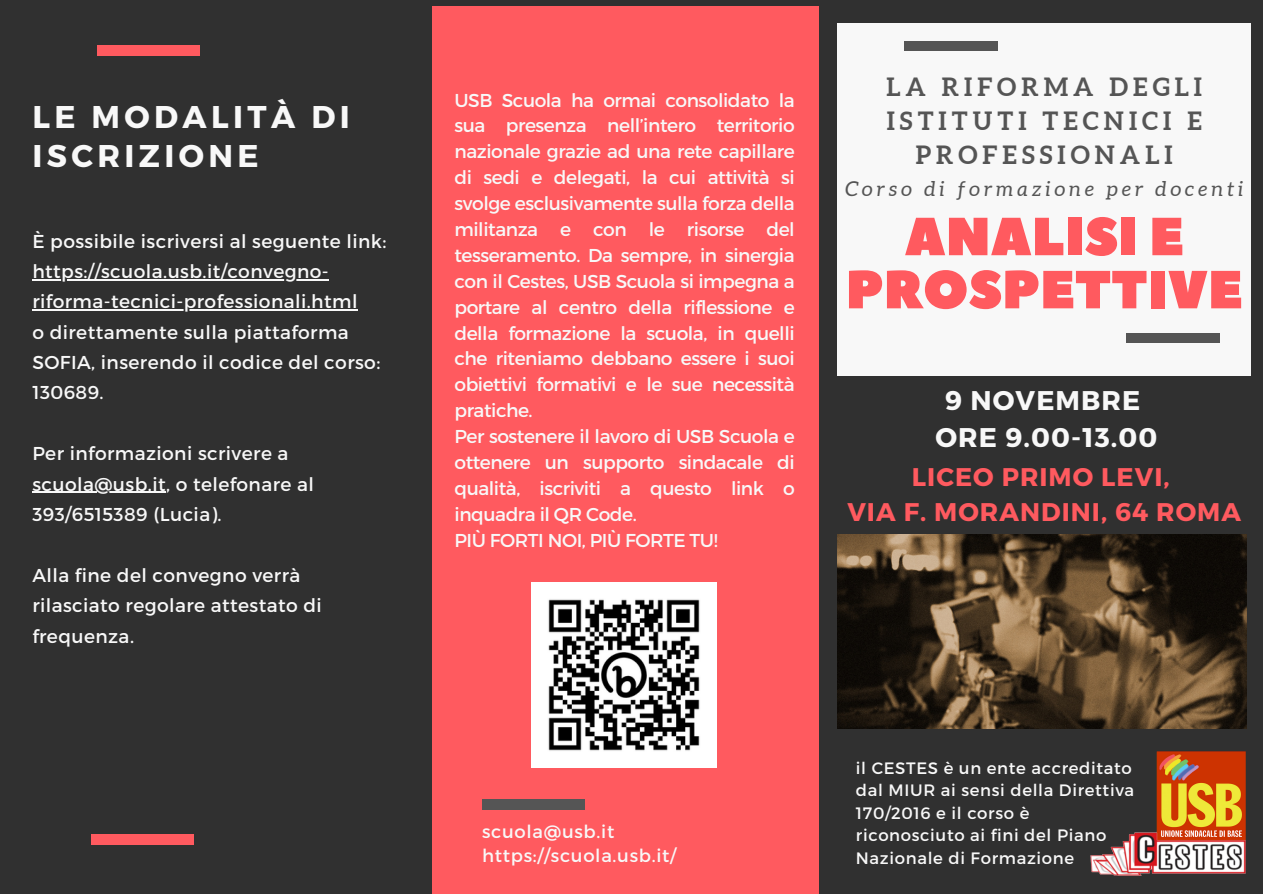
<style>
.page{position:relative;width:1263px;height:894px;background:#fff}
.page>*{position:absolute;margin:0;border:0;box-sizing:border-box;transform-origin:0 0}
.t1{font:53.4px/53.1px "Peace Sans";color:#ff5a5f;text-align:center}
.t2{font:700 31.35px/39.3px "Montserrat";letter-spacing:.14em;color:#f8f8f8}
.t3{font:700 27px "Montserrat";letter-spacing:.04em;color:#f8f8f8}
.t4{font:700 25.5px "Montserrat";letter-spacing:.04em;color:#ff5a5f}
.t5{font:700 25.2px/34.2px "Aleo";letter-spacing:.2em;color:#555;text-align:center}
.t6{font:italic 20.4px "Aleo";letter-spacing:.2em;color:#555}
.t7{font:18.6px/25.8px "Montserrat";letter-spacing:.025em;color:#f8f8f8}
.t8{font:18.6px "Montserrat";letter-spacing:-.025em;color:#f8f8f8}
.t9{font:18px "Montserrat";letter-spacing:.04em;color:#f8f8f8}
.t10{font:16.5px/22.5px "Montserrat";letter-spacing:.04em;color:#f8f8f8}
</style>
<div class="page">
<div style="left:0;top:0;width:1263px;height:893px;background:#303030"></div>
<div style="left:432px;top:6px;width:387px;height:887px;background:#ff5a5f"></div>
<div style="left:98px;top:45px;width:102px;height:11px;background:#ff5a5f"></div>
<div style="left:92px;top:834px;width:102px;height:10px;background:#ff5a5f"></div>
<div style="left:482px;top:798px;width:102px;height:10px;background:#555"></div>
<div style="left:837px;top:23px;width:414px;height:352px;background:#f8f8f8"></div>
<div style="left:1126px;top:333px;width:94px;height:9px;background:#555"></div>
<div style="left:904px;top:41px;width:94px;height:9px;background:#555"></div>
<img style="left:1090px;top:751px;width:156px;height:125px">
<img style="left:837px;top:534px;width:409px;height:194px">
<img style="left:532px;top:582px;width:184px;height:185px">
<hr style="left:32px;top:279px;width:297px;height:1px;background:#f8f8f8">
<hr style="left:32px;top:309px;width:326px;height:1px;background:#f8f8f8">
<hr style="left:32px;top:491px;width:134px;height:1px;background:#f8f8f8">
<p class="t2" style="left:32px;top:95px;width:319px">LE MODALITÀ DI<br>ISCRIZIONE</p>
<p class="t7" style="left:32px;top:225px;width:355px;line-height:30.3px">È possibile iscriversi al seguente link: https://scuola.usb.it/convegno&shy;riforma-tecnici-professionali.html</p>
<p class="t7" style="left:32px;top:316px;width:349px;line-height:30.3px">o direttamente sulla piattaforma<br>SOFIA, inserendo il codice del corso:<br>130689.</p>
<p class="t7" style="left:32px;top:437px;width:283px;line-height:30.3px">Per informazioni scrivere a scuola@usb.it, o telefonare al<br>393/6515389 (Lucia).</p>
<p class="t7" style="left:32px;top:559px;width:291px;line-height:30.3px">Alla fine del convegno verrà rilasciato regolare attestato di frequenza.</p>
<p class="t7" style="left:454px;top:86px;width:342px;text-align:justify">USB Scuola ha ormai consolidato la sua presenza nell’intero territorio nazionale grazie ad una rete capillare di sedi e delegati, la cui attività si svolge esclusivamente sulla forza della militanza e con le risorse del tesseramento. Da sempre, in sinergia con il Cestes, USB Scuola si impegna a portare al centro della riflessione e della formazione la scuola, in quelli che riteniamo debbano essere i suoi obiettivi formativi e le sue necessità pratiche.</p>
<p class="t7" style="left:454px;top:422px;width:342px;text-align:justify">Per sostenere il lavoro di USB Scuola e ottenere un supporto sindacale di qualità, iscriviti a questo link o inquadra il QR Code.</p>
<p class="t8" style="left:454px;top:527px;width:265px">PIÙ FORTI NOI, PIÙ FORTE TU!</p>
<p class="t5" style="left:886px;top:69px;width:317px">LA RIFORMA DEGLI<br>ISTITUTI TECNICI E<br>PROFESSIONALI</p>
<p class="t6" style="left:845px;top:177px;width:399px">Corso di formazione per docenti</p>
<p class="t1" style="left:846px;top:212px;width:398px">ANALISI E<br>PROSPETTIVE</p>
<p class="t3" style="left:945px;top:383px;width:197px">9 NOVEMBRE</p>
<p class="t3" style="left:935px;top:420px;width:223px">ORE 9.00-13.00</p>
<p class="t4" style="left:912px;top:460px;width:259px">LICEO PRIMO LEVI,</p>
<p class="t4" style="left:847px;top:495px;width:395px">VIA F. MORANDINI, 64 ROMA</p>
<p class="t9" style="left:482px;top:819px;width:134px">scuola@usb.it</p>
<p class="t9" style="left:482px;top:843px;width:196px">https://scuola.usb.it/</p>
<p class="t10" style="left:856px;top:755px;width:280px">il CESTES è un ente accreditato dal MIUR ai sensi della Direttiva<br>170/2016 e il corso è riconosciuto ai fini del Piano<br>Nazionale di Formazione</p>
</div>
